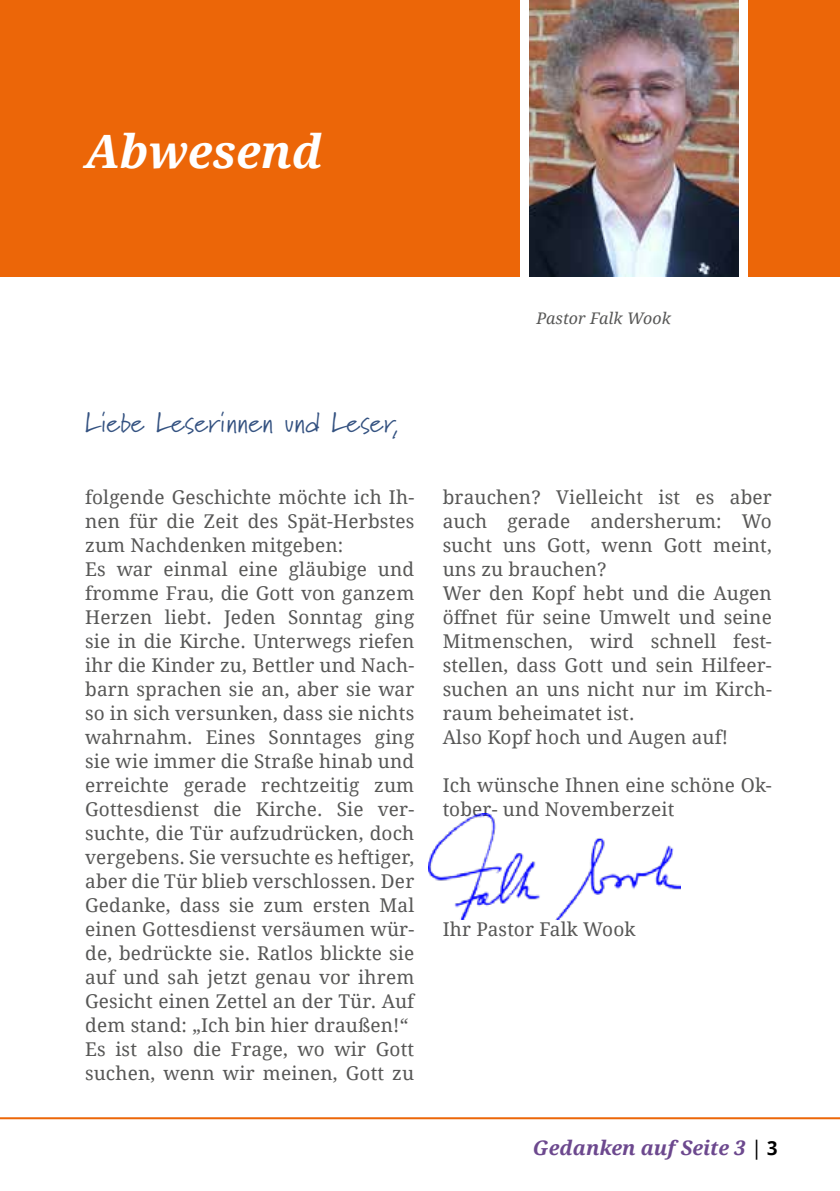
<style>
.page{position:relative;width:840px;height:1191px;background:#fff}
.page>*{position:absolute;margin:0;border:0;box-sizing:border-box;transform-origin:0 0}
.t1{font:italic 700 46px "Droid Serif";color:#fff}
.t2{font:28px "Marydale";letter-spacing:.01em;color:#345281}
.t3{font:italic 700 20px "Droid Serif";color:#6c488e}
.t4{font:19px/24px "Droid Serif";letter-spacing:.01em;color:#575756}
.t5{font:italic 16px "Droid Serif";letter-spacing:.01em;color:#575756}
.s1{color:#000}
.s2{font-family:"Droid Sans";font-style:normal;font-size:19px;color:#000}
</style>
<div class="page">
<div style="left:0;top:0;width:839px;height:276px;background:#ec6608"></div>
<hr style="left:0;top:1117px;width:839px;height:2px;background:#ec6608">
<img style="left:428px;top:814px;width:252px;height:105px">
<img style="left:528px;top:0;width:211px;height:276px">
<div style="left:520px;top:0;width:8px;height:309px;background:#fff"></div>
<div style="left:739px;top:0;width:8px;height:313px;background:#fff"></div>
<h1 class="t1" style="left:85px;top:122px;width:239px">Abwesend</h1>
<p class="t5" style="left:536px;top:308px;width:136px">Pastor Falk Wook</p>
<h2 class="t2" style="left:85px;top:406px;width:316px">Liebe Leserinnen und Leser,</h2>
<p class="t4" style="left:85px;top:485px;width:330px">folgende Geschichte möchte ich Ih&shy;nen für die Zeit des Spät-Herbstes zum Nachdenken mitgeben:<br>Es war einmal eine gläubige und fromme Frau, die Gott von ganzem Herzen liebt. Jeden Sonntag ging sie in die Kirche. Unterwegs riefen ihr die Kinder zu, Bettler und Nach&shy;barn sprachen sie an, aber sie war so in sich versunken, dass sie nichts wahrnahm. Eines Sonntages ging sie wie immer die Straße hinab und erreichte gerade rechtzeitig zum Gottesdienst die Kirche. Sie ver&shy;suchte, die Tür aufzudrücken, doch vergebens. Sie versuchte es heftiger, aber die Tür blieb verschlossen. Der Gedanke, dass sie zum ersten Mal einen Gottesdienst versäumen wür&shy;de, bedrückte sie. Ratlos blickte sie auf und sah jetzt genau vor ihrem Gesicht einen Zettel an der Tür. Auf dem stand: „Ich bin hier draußen!“ Es ist also die Frage, wo wir Gott suchen, wenn wir meinen, Gott zu</p>
<p class="t4" style="left:442px;top:485px;width:330px">brauchen? Vielleicht ist es aber auch gerade andersherum: Wo sucht uns Gott, wenn Gott meint, uns zu brauchen?<br>Wer den Kopf hebt und die Augen öffnet für seine Umwelt und seine<br>Mitmenschen, wird schnell fest&shy;stellen, dass Gott und sein Hilfeer&shy;suchen an uns nicht nur im Kirch&shy;raum beheimatet ist.<br>Also Kopf hoch und Augen auf!</p>
<p class="t4" style="left:442px;top:773px;width:330px">Ich wünsche Ihnen eine schöne Ok&shy;tober- und Novemberzeit</p>
<p class="t4" style="left:442px;top:917px;width:194px">Ihr Pastor Falk Wook</p>
<p class="t3" style="left:532px;top:1135px;width:246px">Gedanken auf Seite 3 <span class="s1">|</span> <span class="s2">3</span></p>
</div>
